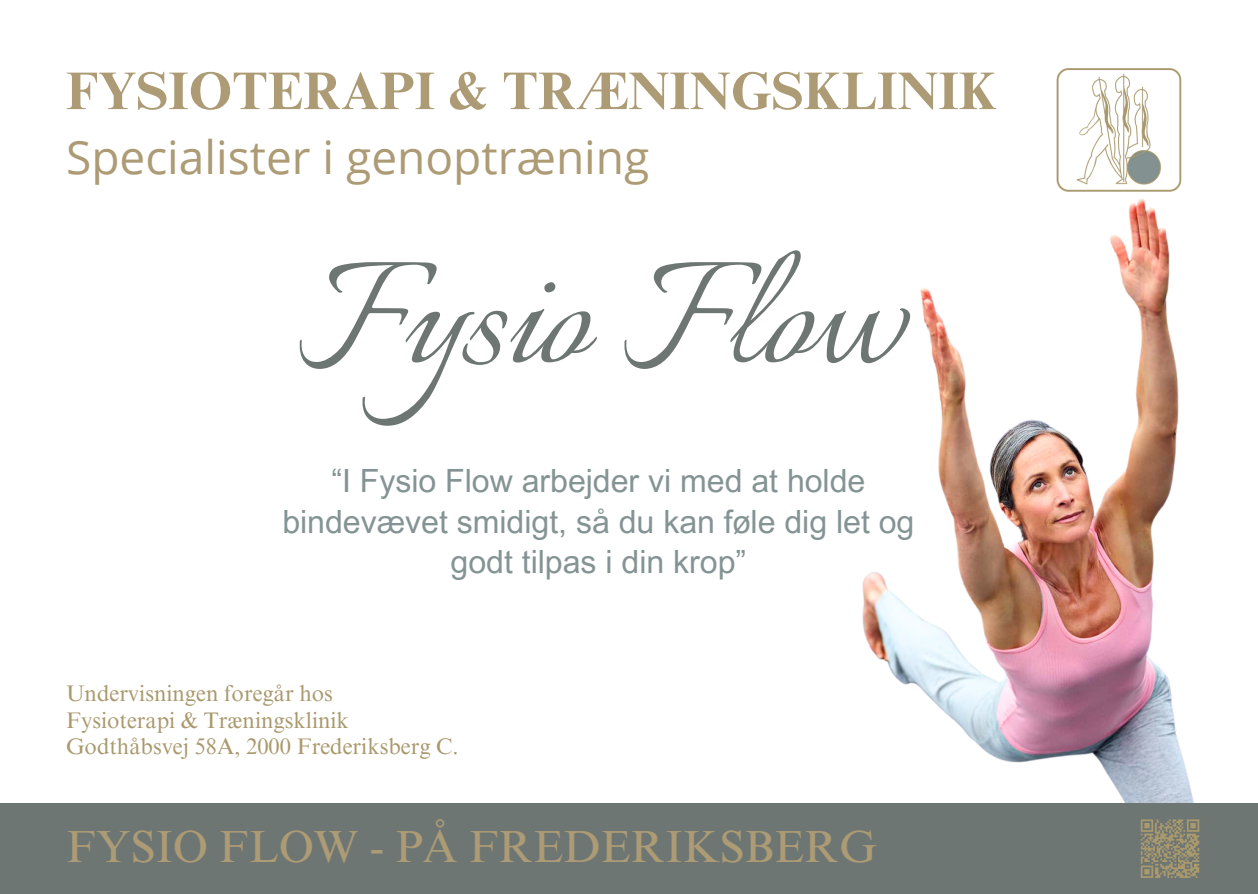
<style>
.page{position:relative;width:1258px;height:894px;background:#fff}
.page>*{position:absolute;margin:0;border:0;box-sizing:border-box;transform-origin:0 0}
.t1{font:182.1px "Italianno";color:#6e7673}
.t2{font:700 53.1px "Times NRMT Pro";color:#ac9b74}
.t3{font:45.9px "Open Sans";color:#ac9b74}
.t4{font:45px "Times NRMT Pro";color:#ac9b74}
.t5{font:32.1px/40.5px "Arial MT Pro";color:#849393;text-align:center}
.t6{font:22.5px "Times NRMT Pro";color:#a9996d}
</style>
<div class="page">
<img style="left:862px;top:175px;width:332px;height:627px">
<img style="left:1040px;top:68px;width:141px;height:127px">
<div style="left:0;top:802px;width:1258px;height:91px;background:#6e7673"></div>
<svg style="left:1141px;top:819px;width:58px;height:58px"></svg>
<p class="t2" style="left:66px;top:71px;width:932px">FYSIOTERAPI &amp; TRÆNINGSKLINIK</p>
<p class="t3" style="left:66px;top:125px;width:585px">Specialister i genoptræning</p>
<p class="t1" style="left:294px;top:216px;width:610px">Fysio Flow</p>
<p class="t5" style="left:282px;top:464px;width:633px">“I Fysio Flow arbejder vi med at holde bindevævet smidigt, så du kan føle dig let og godt tilpas i din krop”</p>
<p class="t6" style="left:66px;top:685px;width:268px">Undervisningen foregår hos</p>
<p class="t6" style="left:66px;top:711px;width:284px">Fysioterapi &amp; Træningsklinik</p>
<p class="t6" style="left:66px;top:737px;width:394px">Godthåbsvej 58A, 2000 Frederiksberg C.</p>
<p class="t4" style="left:66px;top:829px;width:812px">FYSIO FLOW - PÅ FREDERIKSBERG</p>
</div>
